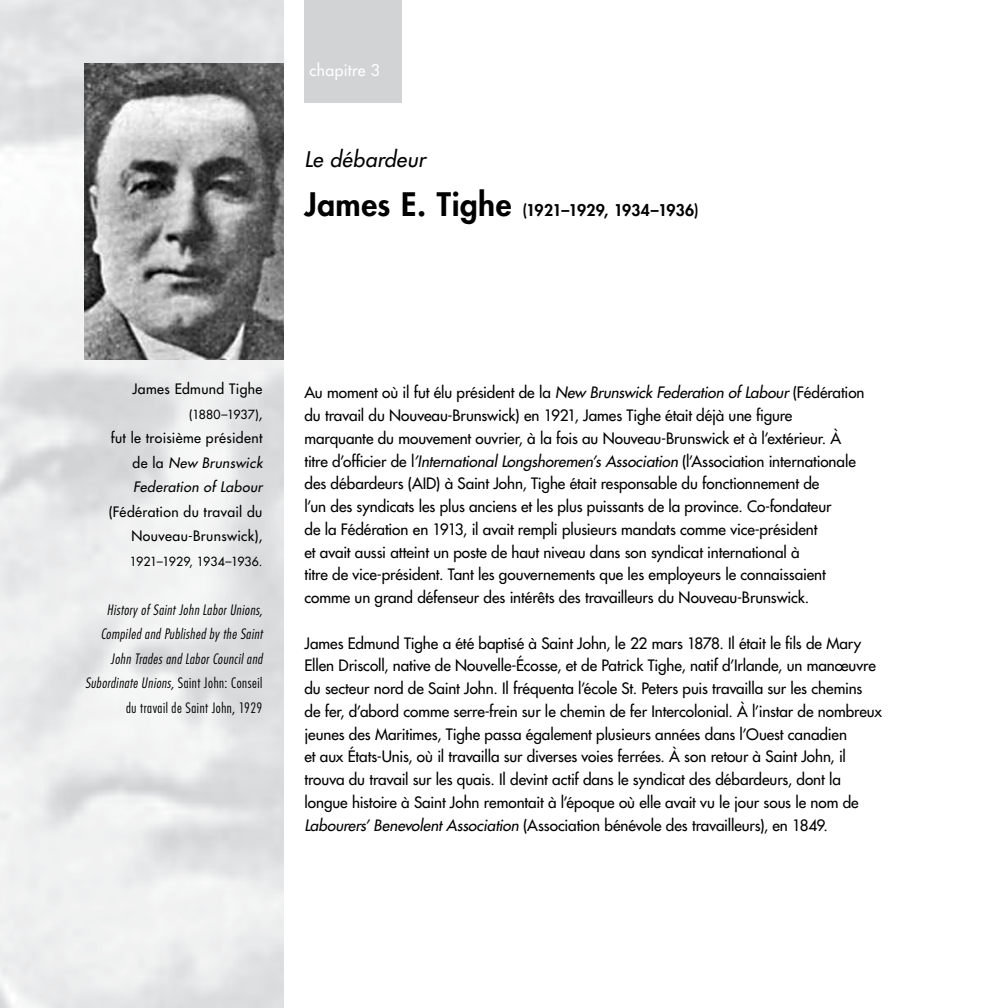
<style>
.page{position:relative;width:1008px;height:1008px;background:#fff}
.page>*{position:absolute;margin:0;border:0;box-sizing:border-box;transform-origin:0 0}
.t1{font:italic 21px "Futura";letter-spacing:.025em;color:#000}
.t2{font:800 15.75px "Futura";letter-spacing:.01em;color:#000}
.t3{font:15.75px "Futura";letter-spacing:.025em;color:#fff}
.t4{font:15.4px/22.8px "Futura";letter-spacing:-.005em;color:#000}
.t5{font:italic 300 condensed 14px/24.5px "Futura";letter-spacing:.04em;color:#000;text-align:right}
.t6{font:14px/24.5px "Futura";letter-spacing:.03em;color:#000;text-align:right}
.t7{font:italic 14px/24.5px "Futura";letter-spacing:.025em;color:#000;text-align:justify}
.t8{font:12.25px "Futura";letter-spacing:.01em;color:#000}
.s1{font-size:31.5px}
.s2{font-size:14px}
.s3{font-style:normal}
.s4{font-style:italic}
</style>
<div class="page">
<div style="left:304px;top:0;width:98px;height:102px;background:#d1d3d4"></div>
<img style="left:84px;top:63px;width:200px;height:297px">
<p class="t3" style="left:309px;top:60px;width:72px">chapitre 3</p>
<h1 class="t1" style="left:304px;top:146px;width:122px">Le débardeur</h1>
<p class="t2" style="left:304px;top:200px;width:396px"><span class="s1">James E. Tighe</span> (1921–1929, 1934–1936)</p>
<p class="t6" style="left:132px;top:377px;width:132px">James Edmund Tighe</p>
<p class="t8" style="left:189px;top:406px;width:75px">(1880–1937)<span class="s2">,</span></p>
<p class="t7" style="left:133px;top:426px;width:131px;text-indent:-22px"><span class="s3">fut le troisième président de la</span> New Brunswick Federation of Labour</p>
<p class="t6" style="left:109px;top:499px;width:155px">(Fédération du travail du<br>Nouveau-Brunswick),</p>
<p class="t8" style="left:130px;top:553px;width:134px">1921–1929, 1934–1936.</p>
<p class="t5" style="left:85px;top:597px;width:179px">History of Saint John Labor Unions, Compiled and Published by the Saint John Trades and Labor Council and Subordinate Unions, <span class="s3">Saint John: Conseil du travail de Saint John, 1929</span></p>
<p class="t4" style="left:304px;top:381px;width:562px">Au moment où il fut élu président de la <span class="s4">New Brunswick Federation of Labour</span> (Fédération du travail du Nouveau-Brunswick) en 1921, James Tighe était déjà une figure marquante du mouvement ouvrier, à la fois au Nouveau-Brunswick et à l’extérieur. À titre d’officier de l<span class="s4">’International Longshoremen’s Association</span> (l’Association internationale des débardeurs (AID) à Saint John, Tighe était responsable du fonctionnement de<br>l’un des syndicats les plus anciens et les plus puissants de la province. Co-fondateur<br>de la Fédération en 1913, il avait rempli plusieurs mandats comme vice-président<br>et avait aussi atteint un poste de haut niveau dans son syndicat international à<br>titre de vice-président. Tant les gouvernements que les employeurs le connaissaient comme un grand défenseur des intérêts des travailleurs du Nouveau-Brunswick.</p>
<p class="t4" style="left:304px;top:631px;width:579px">James Edmund Tighe a été baptisé à Saint John, le 22 mars 1878. Il était le fils de Mary Ellen Driscoll, native de Nouvelle-Écosse, et de Patrick Tighe, natif d’Irlande, un manœuvre du secteur nord de Saint John. Il fréquenta l’école St. Peters puis travailla sur les chemins de fer, d’abord comme serre-frein sur le chemin de fer Intercolonial. À l’instar de nombreux jeunes des Maritimes, Tighe passa également plusieurs années dans l’Ouest canadien<br>et aux États-Unis, où il travailla sur diverses voies ferrées. À son retour à Saint John, il trouva du travail sur les quais. Il devint actif dans le syndicat des débardeurs, dont la longue histoire à Saint John remontait à l’époque où elle avait vu le jour sous le nom de <span class="s4">Labourers’ Benevolent Association</span> (Association bénévole des travailleurs), en 1849.</p>
</div>
